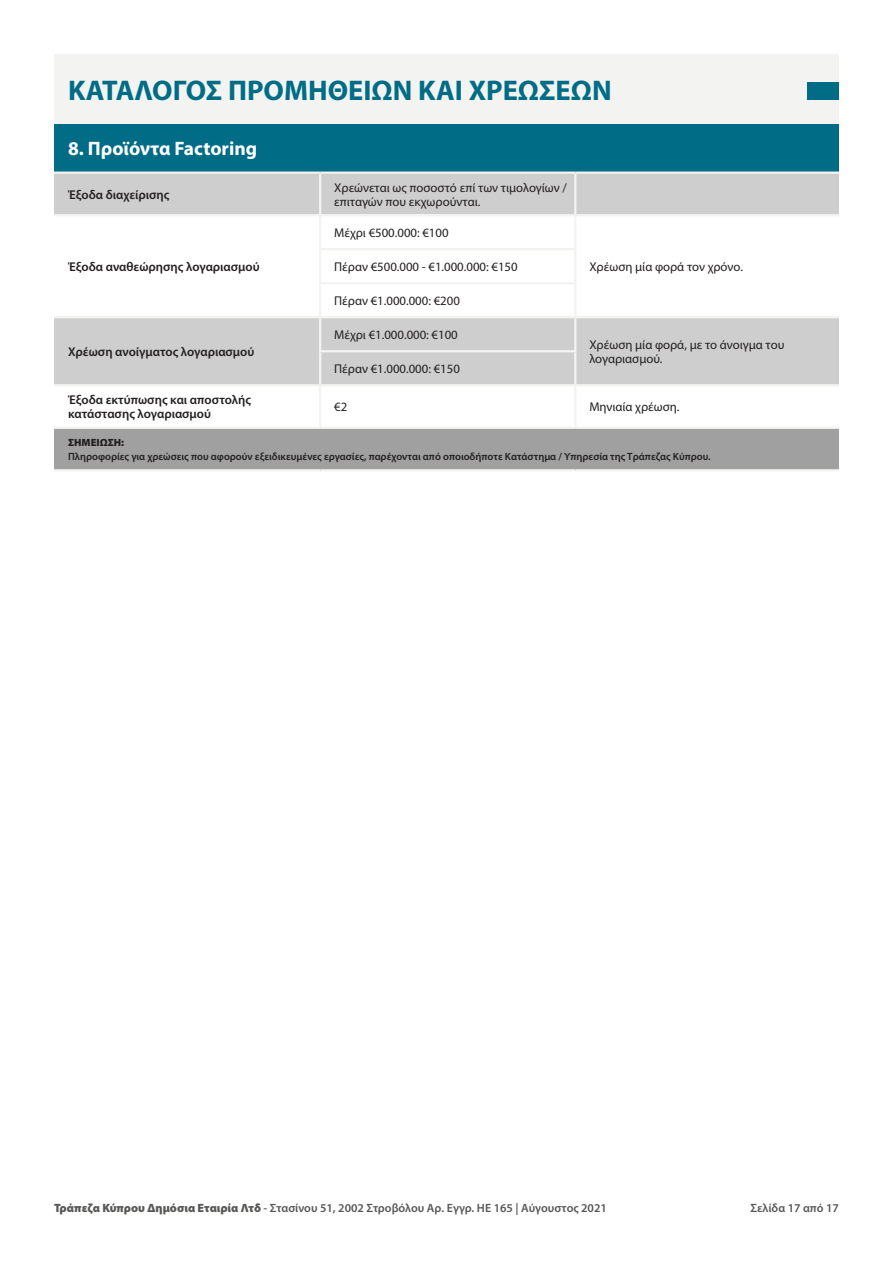
<style>
.page{position:relative;width:893px;height:1263px;background:#fff}
.page>*{position:absolute;margin:0;border:0;box-sizing:border-box;transform-origin:0 0}
.t1{font:700 28.5px "Myriad Pro";color:#006c85}
.t2{font:700 19.5px "Myriad Pro";color:#fff}
.t3{font:12.75px/14.2px "Myriad Pro";color:#231f20}
.t4{font:600 12.75px/14.2px "Myriad Pro";color:#231f20}
.t5{font:600 12px "Myriad Pro";color:#575755}
.t6{font:600 10.5px "Myriad Pro";color:#231f20}
.t7{font:900 10.5px "Myriad Pro";color:#231f20}
.s1{font-weight:900}
</style>
<div class="page">
<div style="left:54px;top:54px;width:785px;height:70px;background:#f3f3f1"></div>
<div style="left:54px;top:124px;width:785px;height:49px;background:#006c85"></div>
<svg style="left:54px;top:174px;width:785px;height:210px;fill:#cecece"></svg>
<div style="left:54px;top:428px;width:785px;height:42px;background:#a0a0a1"></div>
<hr style="left:54px;top:172px;width:266px;height:2px;background:#f3f3f1">
<hr style="left:320px;top:172px;width:255px;height:2px;background:#f3f3f1">
<hr style="left:319px;top:174px;width:2px;height:40px;background:#f3f3f1">
<hr style="left:575px;top:172px;width:264px;height:2px;background:#f3f3f1">
<hr style="left:574px;top:174px;width:2px;height:40px;background:#f3f3f1">
<hr style="left:54px;top:214px;width:266px;height:2px;background:#f3f3f1">
<hr style="left:320px;top:214px;width:255px;height:2px;background:#f3f3f1">
<hr style="left:319px;top:216px;width:2px;height:32px;background:#f3f3f1">
<hr style="left:575px;top:214px;width:264px;height:2px;background:#f3f3f1">
<hr style="left:574px;top:216px;width:2px;height:32px;background:#f3f3f1">
<hr style="left:319px;top:248px;width:257px;height:2px;background:#f3f3f1">
<hr style="left:319px;top:250px;width:2px;height:32px;background:#f3f3f1">
<hr style="left:574px;top:250px;width:2px;height:32px;background:#f3f3f1">
<hr style="left:319px;top:282px;width:257px;height:2px;background:#f3f3f1">
<hr style="left:319px;top:284px;width:2px;height:32px;background:#f3f3f1">
<hr style="left:574px;top:284px;width:2px;height:32px;background:#f3f3f1">
<hr style="left:54px;top:316px;width:266px;height:2px;background:#f3f3f1">
<hr style="left:320px;top:316px;width:255px;height:2px;background:#f3f3f1">
<hr style="left:319px;top:318px;width:2px;height:32px;background:#f3f3f1">
<hr style="left:575px;top:316px;width:264px;height:2px;background:#f3f3f1">
<hr style="left:574px;top:318px;width:2px;height:32px;background:#f3f3f1">
<hr style="left:319px;top:350px;width:257px;height:2px;background:#f3f3f1">
<hr style="left:319px;top:352px;width:2px;height:32px;background:#f3f3f1">
<hr style="left:574px;top:352px;width:2px;height:32px;background:#f3f3f1">
<hr style="left:54px;top:384px;width:266px;height:2px;background:#f3f3f1">
<hr style="left:320px;top:384px;width:255px;height:2px;background:#f3f3f1">
<hr style="left:319px;top:386px;width:2px;height:41px;background:#f3f3f1">
<hr style="left:575px;top:384px;width:264px;height:2px;background:#f3f3f1">
<hr style="left:574px;top:386px;width:2px;height:41px;background:#f3f3f1">
<hr style="left:54px;top:427px;width:266px;height:2px;background:#f3f3f1">
<hr style="left:320px;top:427px;width:255px;height:2px;background:#f3f3f1">
<hr style="left:575px;top:427px;width:264px;height:2px;background:#f3f3f1">
<hr style="left:54px;top:469px;width:266px;height:2px;background:#f3f3f1">
<hr style="left:320px;top:469px;width:255px;height:2px;background:#f3f3f1">
<hr style="left:575px;top:469px;width:264px;height:2px;background:#f3f3f1">
<div style="left:808px;top:82px;width:31px;height:17px;background:#006c85"></div>
<h1 class="t1" style="left:68px;top:74px;width:545px">ΚΑΤΑΛΟΓΟΣ ΠΡΟΜΗΘΕΙΩΝ ΚΑΙ ΧΡΕΩΣΕΩΝ</h1>
<h2 class="t2" style="left:68px;top:138px;width:191px">8. Προϊόντα Factoring</h2>
<p class="t4" style="left:68px;top:187px;width:103px">Έξοδα διαχείρισης</p>
<p class="t3" style="left:334px;top:180px;width:234px">Χρεώνεται ως ποσοστό επί των τιμολογίων / επιταγών που εκχωρούνται.</p>
<p class="t4" style="left:68px;top:259px;width:193px">Έξοδα αναθεώρησης λογαριασμού</p>
<p class="t4" style="left:68px;top:344px;width:188px">Χρέωση ανοίγματος λογαριασμού</p>
<p class="t3" style="left:334px;top:225px;width:116px">Μέχρι €500.000: €100</p>
<p class="t3" style="left:334px;top:259px;width:185px">Πέραν €500.000 - €1.000.000: €150</p>
<p class="t3" style="left:589px;top:259px;width:155px">Χρέωση μία φορά τον χρόνο.</p>
<p class="t3" style="left:334px;top:293px;width:127px">Πέραν €1.000.000: €200</p>
<p class="t3" style="left:334px;top:327px;width:125px">Μέχρι €1.000.000: €100</p>
<p class="t3" style="left:334px;top:361px;width:127px">Πέραν €1.000.000: €150</p>
<p class="t3" style="left:589px;top:337px;width:196px">Χρέωση μία φορά, με το άνοιγμα του λογαριασμού.</p>
<p class="t4" style="left:68px;top:392px;width:185px">Έξοδα εκτύπωσης και αποστολής κατάστασης λογαριασμού</p>
<p class="t3" style="left:334px;top:400px;width:15px">€2</p>
<p class="t3" style="left:589px;top:400px;width:92px">Μηνιαία χρέωση.</p>
<p class="t7" style="left:68px;top:437px;width:58px">ΣΗΜΕΙΩΣΗ:</p>
<p class="t6" style="left:68px;top:449px;width:644px">Πληροφορίες για χρεώσεις που αφορούν εξειδικευμένες εργασίες, παρέχονται από οποιοδήποτε Κατάστημα / Υπηρεσία της Τράπεζας Κύπρου.</p>
<p class="t5" style="left:54px;top:1201px;width:554px"><span class="s1">Τράπεζα Κύπρου Δημόσια Εταιρία Λτδ</span> - Στασίνου 51, 2002 Στροβόλου Αρ. Εγγρ. ΗΕ 165 | Αύγουστος 2021</p>
<p class="t5" style="left:750px;top:1201px;width:90px">Σελίδα 17 από 17</p>
</div>
